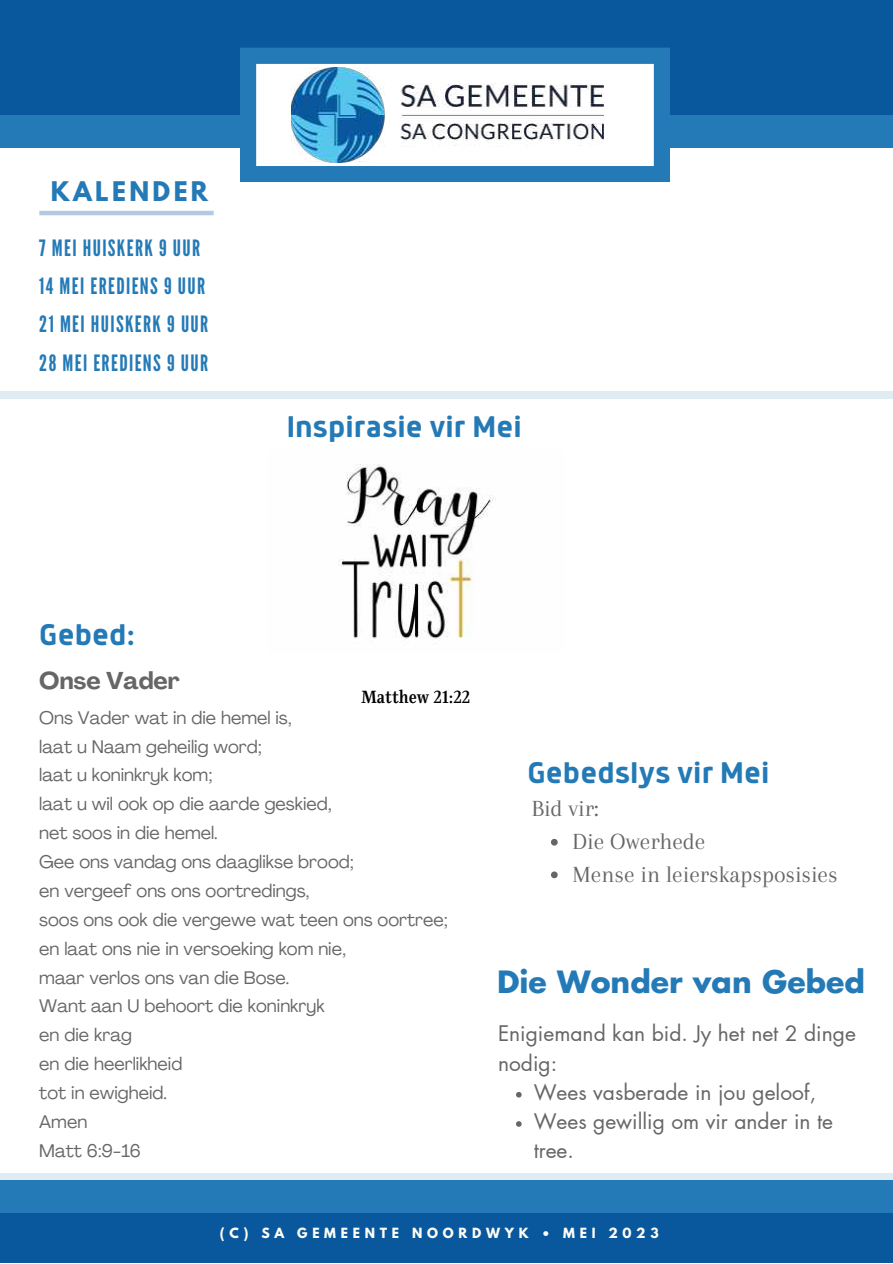
<style>
.page{position:relative;width:893px;height:1264px;background:#fff}
.page>*{position:absolute;margin:0;border:0;box-sizing:border-box;transform-origin:0 0}
.t1{font:700 33px "Anteb";color:#247ab6}
.t2{font:700 30px "Futura LT Pro";color:#247ab6}
.t3{font:24px/32.5px "Arapey";color:#666}
.t4{font:700 24px "Agrandir";color:#666}
.t5{font:700 24px "League Spartan";letter-spacing:.14em;color:#247ab6}
.t6{font:22.5px/38.2px "League Gothic";letter-spacing:.06em;color:#247ab6}
.t7{font:21px/29.2px "Futura LT Pro";color:#666}
.t8{font:18px/28.8px "Agrandir";color:#666}
.t9{font:700 18px "Singel";color:#000}
.t10{font:700 12.45px "League Spartan";letter-spacing:.38em;color:#fffef5}
</style>
<div class="page">
<div style="left:0;top:0;width:892px;height:1262px;background:#09589e"></div>
<div style="left:0;top:127px;width:892px;height:1072px;background:#fff"></div>
<div style="left:0;top:1180px;width:892px;height:32px;background:#247ab6"></div>
<div style="left:0;top:115px;width:892px;height:33px;background:#247ab6"></div>
<div style="left:0;top:1173px;width:892px;height:6px;background:#e0ecf4"></div>
<svg style="left:240px;top:48px;width:429px;height:134px;background:#7baed3"></svg>
<img style="left:291px;top:68px;width:312px;height:94px">
<div style="left:0;top:392px;width:892px;height:6px;background:#e0ecf4"></div>
<img style="left:338px;top:464px;width:158px;height:175px">
<svg style="left:551px;top:838px;width:6px;height:7px"></svg>
<svg style="left:551px;top:871px;width:6px;height:7px"></svg>
<hr style="left:39px;top:211px;width:175px;height:4px;background:#b4cae0">
<svg style="left:516px;top:1092px;width:5px;height:5px"></svg>
<svg style="left:516px;top:1121px;width:5px;height:5px"></svg>
<h3 class="t5" style="left:51px;top:180px;width:159px">KALENDER</h3>
<p class="t6" style="left:39px;top:229px;width:170px">7 MEI HUISKERK 9 UUR<br>14 MEI EREDIENS 9 UUR<br>21 MEI HUISKERK 9 UUR<br>28 MEI EREDIENS 9 UUR</p>
<h1 class="t1" style="left:287px;top:412px;width:236px">Inspirasie vir Mei</h1>
<h1 class="t1" style="left:39px;top:620px;width:98px">Gebed:</h1>
<h3 class="t4" style="left:39px;top:671px;width:142px">Onse Vader</h3>
<p class="t8" style="left:39px;top:704px;width:410px">Ons Vader wat in die hemel is,<br>laat u Naam geheilig word;<br>laat u koninkryk kom;<br>laat u wil ook op die aarde geskied,<br>net soos in die hemel.<br>Gee ons vandag ons daaglikse brood;<br>en vergeef ons ons oortredings,<br>soos ons ook die vergewe wat teen ons oortree; en laat ons nie in versoeking kom nie,<br>maar verlos ons van die Bose.<br>Want aan U behoort die koninkryk<br>en die krag<br>en die heerlikheid<br>tot in ewigheid.<br>Amen<br>Matt 6:9-16</p>
<p class="t9" style="left:361px;top:685px;width:110px">Matthew 21:22</p>
<h1 class="t1" style="left:527px;top:758px;width:243px">Gebedslys vir Mei</h1>
<h3 class="t3" style="left:532px;top:792px;width:68px">Bid vir:</h3>
<h3 class="t3" style="left:572px;top:825px;width:266px">Die Owerhede<br>Mense in leierskapsposisies</h3>
<h2 class="t2" style="left:497px;top:968px;width:369px">Die Wonder van Gebed</h2>
<p class="t7" style="left:498px;top:1019px;width:359px">Enigiemand kan bid. Jy het net 2 dinge nodig:</p>
<p class="t7" style="left:533px;top:1078px;width:301px">Wees vasberade in jou geloof,<br>Wees gewillig om vir ander in te tree.</p>
<p class="t10" style="left:220px;top:1226px;width:440px">(C) SA GEMEENTE NOORDWYK • MEI 2023</p>
</div>
